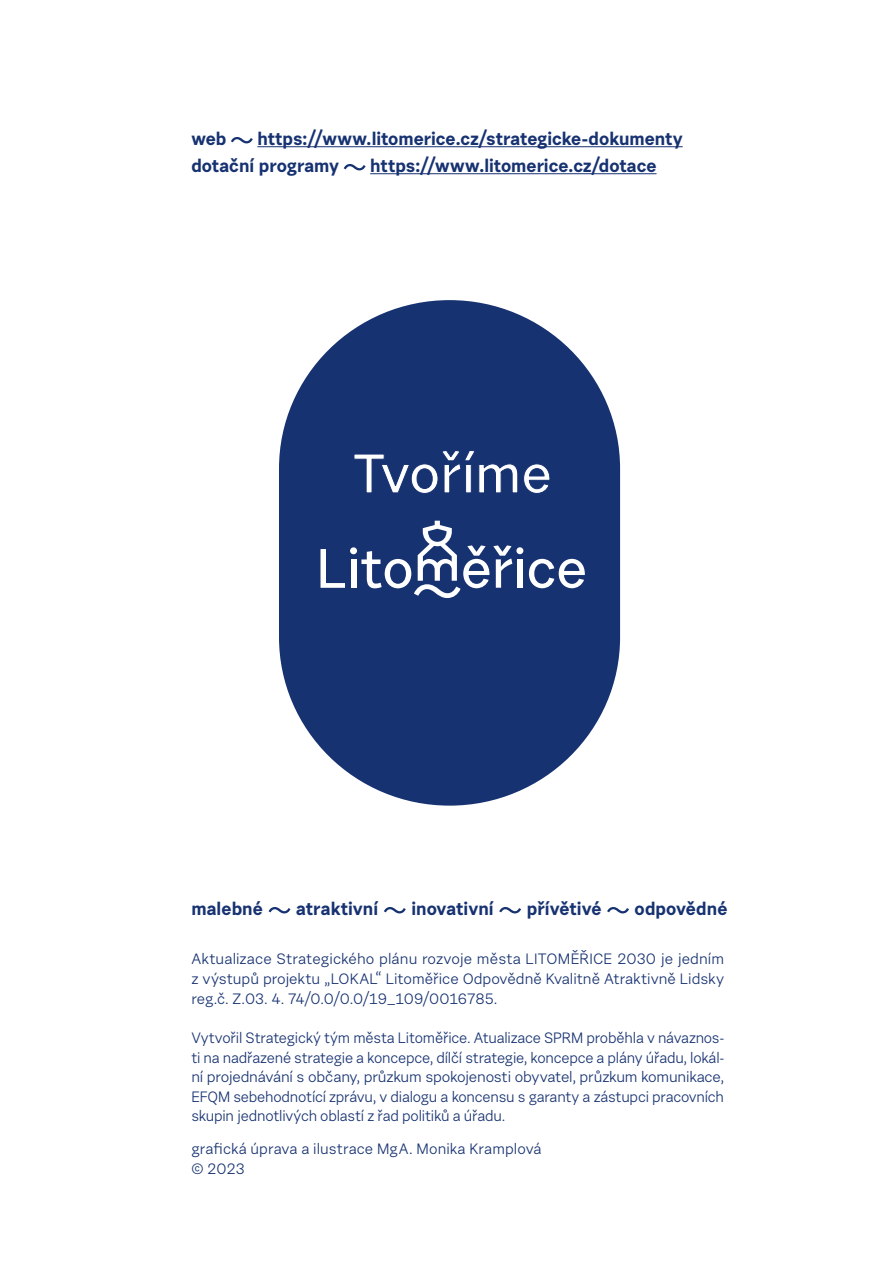
<style>
.page{position:relative;width:893px;height:1263px;background:#fff}
.page>*{position:absolute;margin:0;border:0;box-sizing:border-box;transform-origin:0 0}
.titulka-nadpis{font:700 55.5px "Urban Grotesk Li Se";letter-spacing:-.005em;color:#fff}
.obsah-oblast-ABCD{font:700 18px "Urban Grotesk Re Bo";color:#173271}
.text-urban{font:15px/19.5px "Urban Grotesk Re Bo";letter-spacing:-.01em;color:#173271;text-align:justify}
</style>
<div class="page">
<hr style="left:257px;top:146px;width:426px;height:1px;background:#173271">
<hr style="left:370px;top:173px;width:286px;height:1px;background:#173271">
<svg style="left:231px;top:137px;width:22px;height:6px"></svg>
<svg style="left:344px;top:164px;width:22px;height:6px"></svg>
<svg style="left:269px;top:907px;width:21px;height:6px"></svg>
<svg style="left:384px;top:907px;width:22px;height:6px"></svg>
<svg style="left:499px;top:907px;width:22px;height:6px"></svg>
<svg style="left:607px;top:907px;width:22px;height:6px"></svg>
<div style="left:279px;top:300px;width:341px;height:506px;background:#173271;border-radius:170px"></div>
<svg style="left:320px;top:549px;width:25px;height:39px"></svg>
<div style="left:351px;top:559px;width:5px;height:29px;background:#fff"></div>
<div style="left:350px;top:547px;width:7px;height:7px;background:#fff;border-radius:50%"></div>
<svg style="left:354px;top:520px;width:231px;height:79px"></svg>
<p class="obsah-oblast-ABCD" style="left:191px;top:127px;width:36px">web</p>
<p class="obsah-oblast-ABCD" style="left:257px;top:127px;width:427px">https://www.litomerice.cz/strategicke-dokumenty</p>
<p class="obsah-oblast-ABCD" style="left:191px;top:154px;width:149px">dotační programy</p>
<p class="obsah-oblast-ABCD" style="left:370px;top:154px;width:288px">https://www.litomerice.cz/dotace</p>
<p class="titulka-nadpis" style="left:353px;top:438px;width:201px">Tvoříme</p>
<p class="obsah-oblast-ABCD" style="left:191px;top:897px;width:73px">malebné</p>
<p class="obsah-oblast-ABCD" style="left:296px;top:897px;width:84px">atraktivní</p>
<p class="obsah-oblast-ABCD" style="left:411px;top:897px;width:84px">inovativní</p>
<p class="obsah-oblast-ABCD" style="left:527px;top:897px;width:76px">přívětivé</p>
<p class="obsah-oblast-ABCD" style="left:635px;top:897px;width:94px">odpovědné</p>
<p class="text-urban" style="left:191px;top:949px;width:534px;line-height:20px">Aktualizace Strategického plánu rozvoje města LITOMĚŘICE 2030 je jedním z výstupů projektu „LOKAL“ Litoměřice Odpovědně Kvalitně Atraktivně Lidsky reg.č. Z.03. 4. 74/0.0/0.0/19_109/0016785.</p>
<p class="text-urban" style="left:191px;top:1028px;width:534px">Vytvořil Strategický tým města Litoměřice. Atualizace SPRM proběhla v návaznos&shy;ti na nadřazené strategie a koncepce, dílčí strategie, koncepce a plány úřadu, lokál&shy;ní projednávání s občany, průzkum spokojenosti obyvatel, průzkum komunikace, EFQM sebehodnotící zprávu, v dialogu a koncensu s garanty a zástupci pracovních skupin jednotlivých oblastí z řad politiků a úřadu.</p>
<p class="text-urban" style="left:191px;top:1139px;width:352px">grafická úprava a ilustrace MgA. Monika Kramplová</p>
<p class="text-urban" style="left:191px;top:1159px;width:55px">© 2023</p>
</div>
